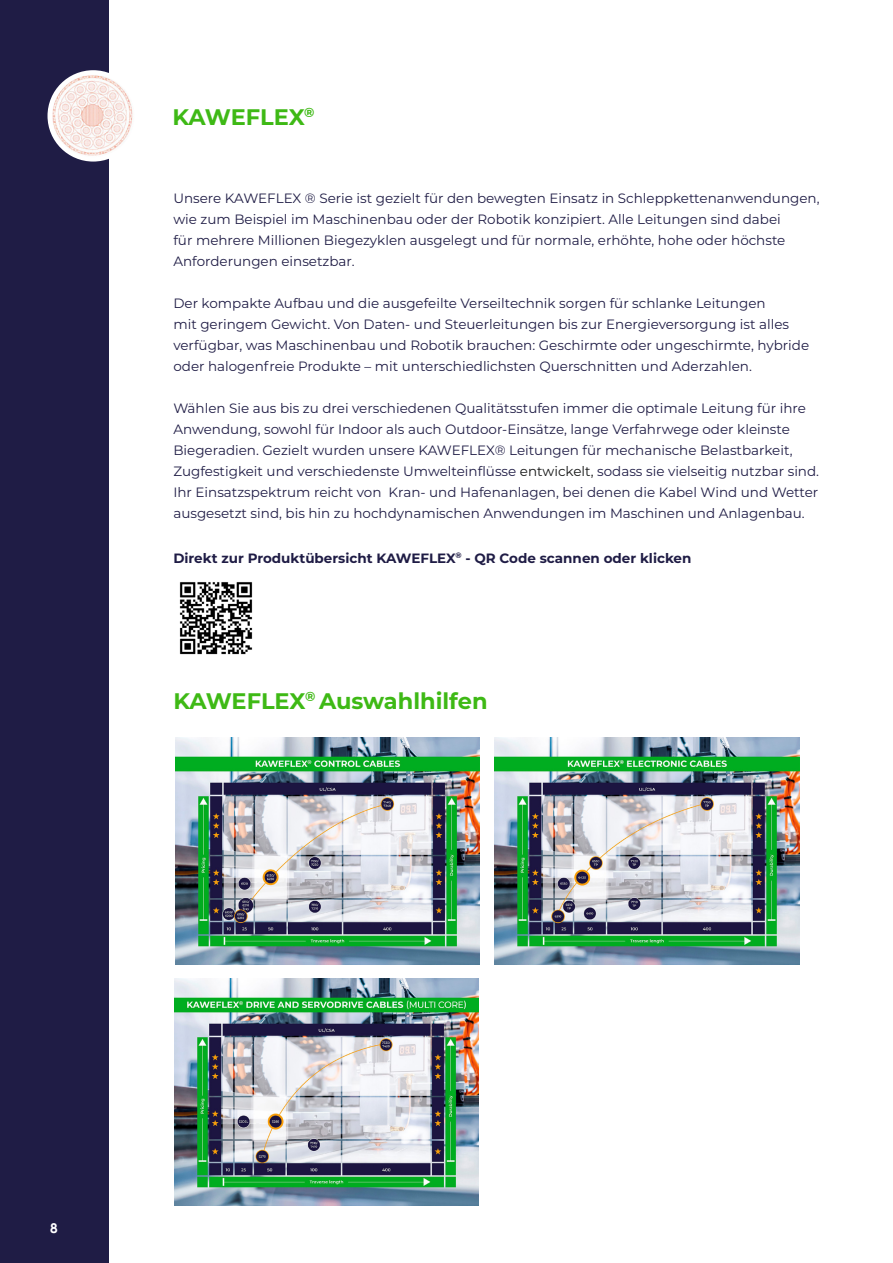
<style>
.page{position:relative;width:893px;height:1263px;background:#fff}
.page>*{position:absolute;margin:0;border:0;box-sizing:border-box;transform-origin:0 0}
.t1{font:700 22.5px "Montserrat";color:#3eb915}
.t2{font:13.5px/21px "Montserrat";color:#1f1c45}
.t3{font:700 13.5px "Montserrat";color:#1f1c45}
.t4{font:700 13.5px "Century Gothic";color:#fff}
.s1{color:#151616}
</style>
<div class="page">
<div style="left:0;top:0;width:108px;height:1263px;background:#1f1c45"></div>
<img style="left:50px;top:72px;width:87px;height:87px;border-radius:43px">
<div style="left:48px;top:70px;width:91px;height:92px;border:4px solid #fff;border-radius:50%"></div>
<img style="left:179px;top:582px;width:74px;height:73px">
<img style="left:175px;top:738px;width:304px;height:226px">
<img style="left:174px;top:979px;width:304px;height:226px">
<img style="left:495px;top:738px;width:304px;height:226px">
<h1 class="t1" style="left:173px;top:100px;width:143px">KAWEFLEX<sup>®</sup></h1>
<p class="t2" style="left:173px;top:187px;width:648px">Unsere KAWEFLEX ® Serie ist gezielt für den bewegten Einsatz in Schleppkettenanwendungen, wie zum Beispiel im Maschinenbau oder der Robotik konzipiert. Alle Leitungen sind dabei<br>für mehrere Millionen Biegezyklen ausgelegt und für normale, erhöhte, hohe oder höchste Anforderungen einsetzbar.</p>
<p class="t2" style="left:173px;top:292px;width:637px">Der kompakte Aufbau und die ausgefeilte Verseiltechnik sorgen für schlanke Leitungen<br>mit geringem Gewicht. Von Daten- und Steuerleitungen bis zur Energieversorgung ist alles verfügbar, was Maschinenbau und Robotik brauchen: Geschirmte oder ungeschirmte, hybride oder halogenfreie Produkte – mit unterschiedlichsten Querschnitten und Aderzahlen.</p>
<p class="t2" style="left:173px;top:397px;width:647px">Wählen Sie aus bis zu drei verschiedenen Qualitätsstufen immer die optimale Leitung für ihre Anwendung, sowohl für Indoor als auch Outdoor-Einsätze, lange Verfahrwege oder kleinste Biegeradien. Gezielt wurden unsere KAWEFLEX® Leitungen für mechanische Belastbarkeit, Zugfestigkeit und verschiedenste Umwelteinflüsse <span class="s1">entwickelt,</span> sodass sie vielseitig nutzbar sind.<br>Ihr Einsatzspektrum reicht von Kran- und Hafenanlagen, bei denen die Kabel Wind und Wetter ausgesetzt sind, bis hin zu hochdynamischen Anwendungen im Maschinen und Anlagenbau.</p>
<p class="t3" style="left:173px;top:548px;width:520px">Direkt zur Produktübersicht KAWEFLEX<sup>®</sup> - QR Code scannen oder klicken</p>
<h1 class="t1" style="left:173px;top:684px;width:316px">KAWEFLEX<sup>®</sup> Auswahlhilfen</h1>
<p class="t4" style="left:50px;top:1218px;width:9px">8</p>
</div>
